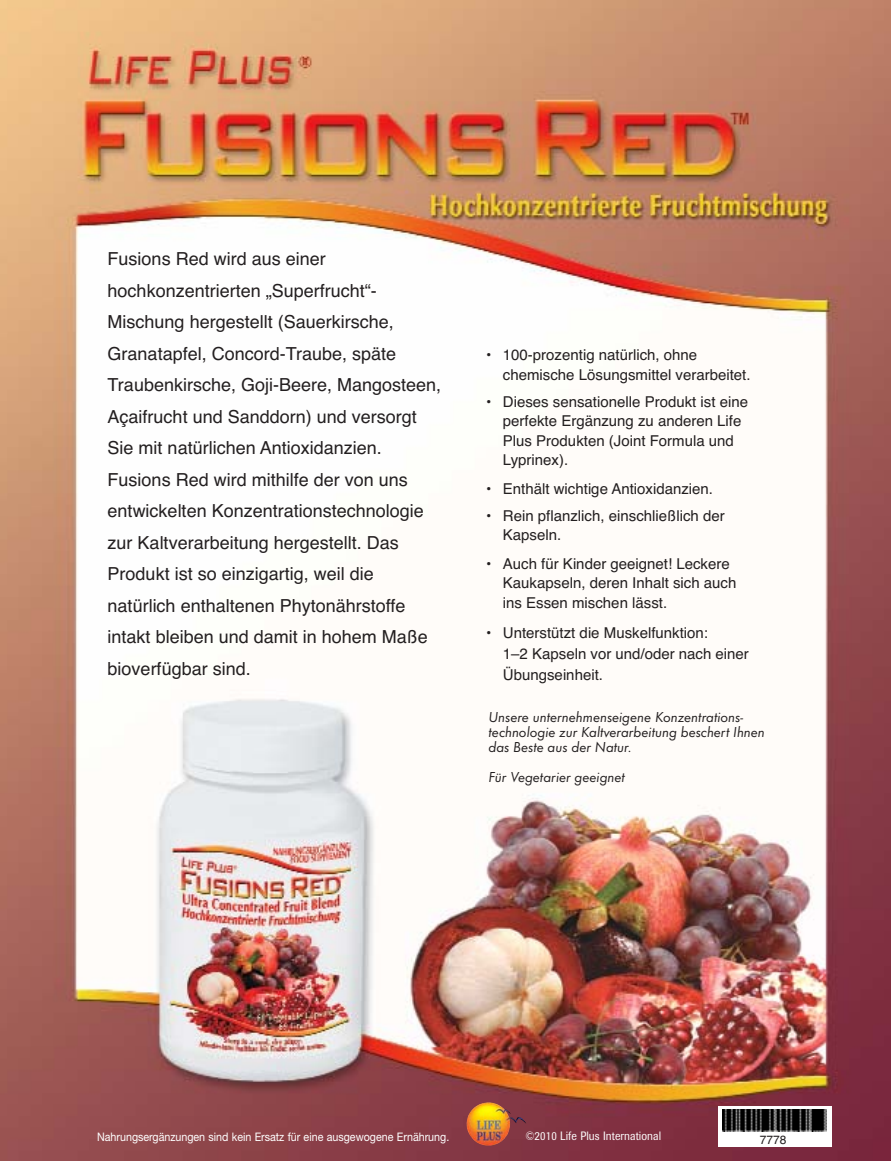
<style>
.page{position:relative;width:891px;height:1161px;background:#fff}
.page>*{position:absolute;margin:0;border:0;box-sizing:border-box;transform-origin:0 0}
.t1{font:18px/31.5px "Helvetica";color:#231f20}
.t2{font:15px/19.5px "Helvetica";color:#231f20}
.t3{font:italic 15px/15px "Futura T";color:#231f20}
.t4{font:12px "Imago";letter-spacing:.005em;color:#fff;scale:.91 1}
.t5{font:12px "Helvetica";color:#231f20}
.t6{font:11.7px "Helvetica Neue";color:#fff;scale:.91 1}
</style>
<div class="page">
<img style="left:0;top:0;width:891px;height:1161px">
<div style="left:719px;top:1106px;width:113px;height:40px;background:#fff"></div>
<img style="left:723px;top:1110px;width:103px;height:22px">
<img style="left:466px;top:1102px;width:60px;height:44px">
<p class="t1" style="left:108px;top:243px;width:335px">Fusions Red wird aus einer hochkonzentrierten „Superfrucht“- Mischung hergestellt (Sauerkirsche, Granatapfel, Concord-Traube, späte Traubenkirsche, Goji-Beere, Mangosteen, Açaifrucht und Sanddorn) und versorgt Sie mit natürlichen Antioxidanzien.<br>Fusions Red wird mithilfe der von uns entwickelten Konzentrationstechnologie zur Kaltverarbeitung hergestellt. Das Produkt ist so einzigartig, weil die natürlich enthaltenen Phytonährstoffe intakt bleiben und damit in hohem Maße bioverfügbar sind.</p>
<p class="t2" style="left:503px;top:345px;width:249px;text-indent:-18px">• 100-prozentig natürlich, ohne chemische Lösungsmittel verarbeitet.</p>
<p class="t2" style="left:503px;top:391px;width:247px;text-indent:-18px">• Dieses sensationelle Produkt ist eine perfekte Ergänzung zu anderen Life<br>Plus Produkten (Joint Formula und<br>Lyprinex).</p>
<p class="t2" style="left:485px;top:478px;width:229px">• Enthält wichtige Antioxidanzien.</p>
<p class="t2" style="left:503px;top:505px;width:223px;text-indent:-18px">• Rein pflanzlich, einschließlich der<br>Kapseln.</p>
<p class="t2" style="left:503px;top:553px;width:235px;text-indent:-18px">• Auch für Kinder geeignet! Leckere<br>Kaukapseln, deren Inhalt sich auch ins Essen mischen lässt.</p>
<p class="t2" style="left:503px;top:622px;width:247px;line-height:21px;text-indent:-18px">• Unterstützt die Muskelfunktion:<br>1–2 Kapseln vor und/oder nach einer<br>Übungseinheit.</p>
<p class="t3" style="left:489px;top:709px;width:278px">Unsere unternehmenseigene Konzentrations - technologie zur Kaltverarbeitung beschert Ihnen das Beste aus der Natur.</p>
<p class="t3" style="left:489px;top:769px;width:138px">Für Vegetarier geeignet</p>
<p class="t6" style="left:97px;top:1130px;width:389px">Nahrungsergänzungen sind kein Ersatz für eine ausgewogene Ernährung.</p>
<p class="t4" style="left:525px;top:1129px;width:151px">©2010 Life Plus International</p>
<p class="t5" style="left:760px;top:1130px;width:28px">7778</p>
</div>
